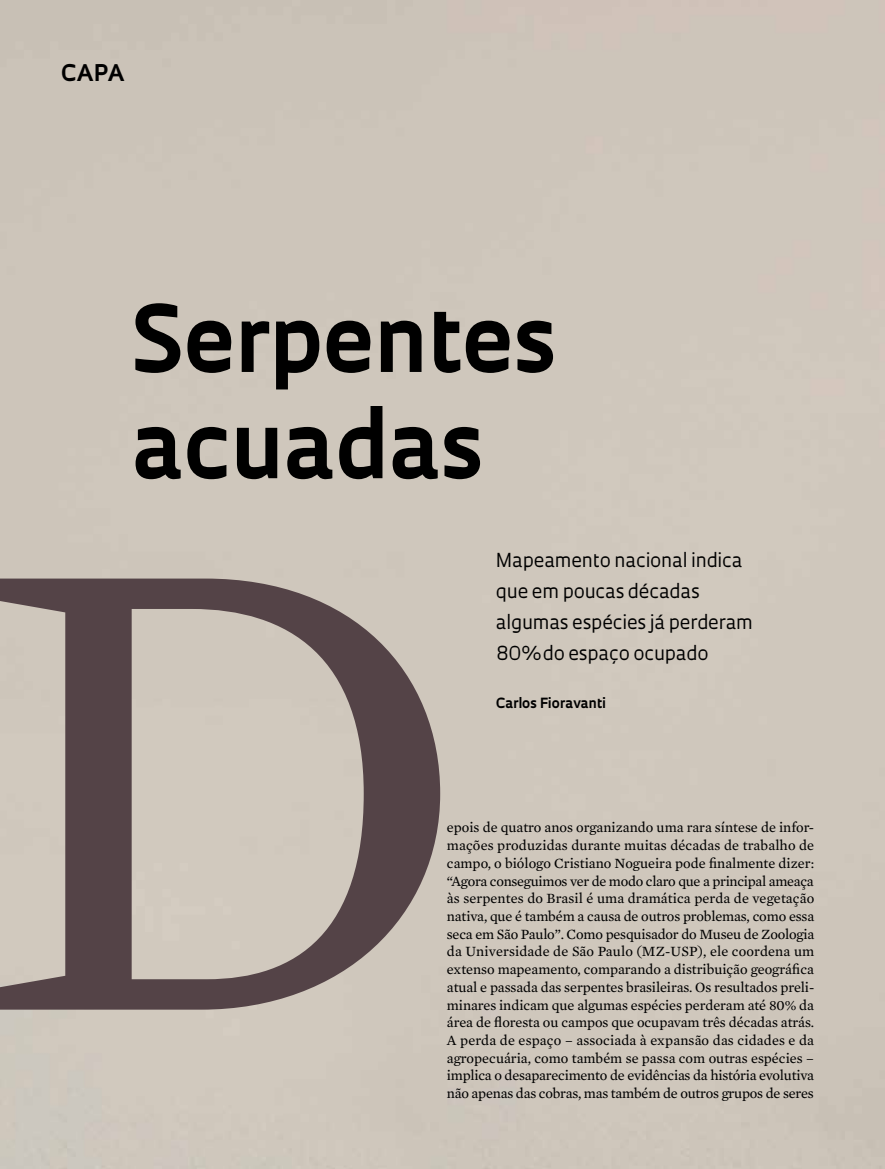
<style>
.page{position:relative;width:885px;height:1169px;background:#fff}
.page>*{position:absolute;margin:0;border:0;box-sizing:border-box;transform-origin:0 0}
.t1{font:676.5px "Mercury Text G2";color:#544347}
.t2{font:700 89.85px/106.2px "Oculum";letter-spacing:-.01em;color:#000}
.t3{font:700 22.35px "Oculum";color:#000}
.t4{font:18.75px/30.9px "Oculum";letter-spacing:-.01em;color:#000}
.t5{font:14.4px/17.7px "Mercury Text G2";letter-spacing:-.015em;color:#000;text-align:justify}
.t6{font:700 13.65px "Oculum";color:#000}
</style>
<div class="page">
<h3 class="t3" style="left:61px;top:58px;width:65px">capa</h3>
<h2 class="t2" style="left:130px;top:281px;width:426px">Serpentes acuadas</h2>
<h3 class="t4" style="left:496px;top:544px;width:259px">Mapeamento nacional indica que em poucas décadas algumas espécies já perderam<br>80% do espaço ocupado</h3>
<h1 class="t1" style="left:-29px;top:296px;width:501px">D</h1>
<p class="t6" style="left:496px;top:694px;width:111px">Carlos Fioravanti</p>
<p class="t5" style="left:447px;top:818px;width:369px">epois de quatro anos organizando uma rara síntese de infor&shy;mações produzidas durante muitas décadas de trabalho de campo, o biólogo Cristiano Nogueira pode finalmente dizer: “Agora conseguimos ver de modo claro que a principal ameaça às serpentes do Brasil é uma dramática perda de vegetação nativa, que é também a causa de outros problemas, como essa seca em São Paulo”. Como pesquisador do Museu de Zoologia da Universidade de São Paulo (MZ-USP), ele coordena um extenso mapeamento, comparando a distribuição geográfica atual e passada das serpentes brasileiras. Os resultados preli&shy;minares indicam que algumas espécies perderam até 80% da área de floresta ou campos que ocupavam três décadas atrás.<br>A perda de espaço – associada à expansão das cidades e da agropecuária, como também se passa com outras espécies – implica o desaparecimento de evidências da história evolutiva não apenas das cobras, mas também de outros grupos de seres</p>
</div>
